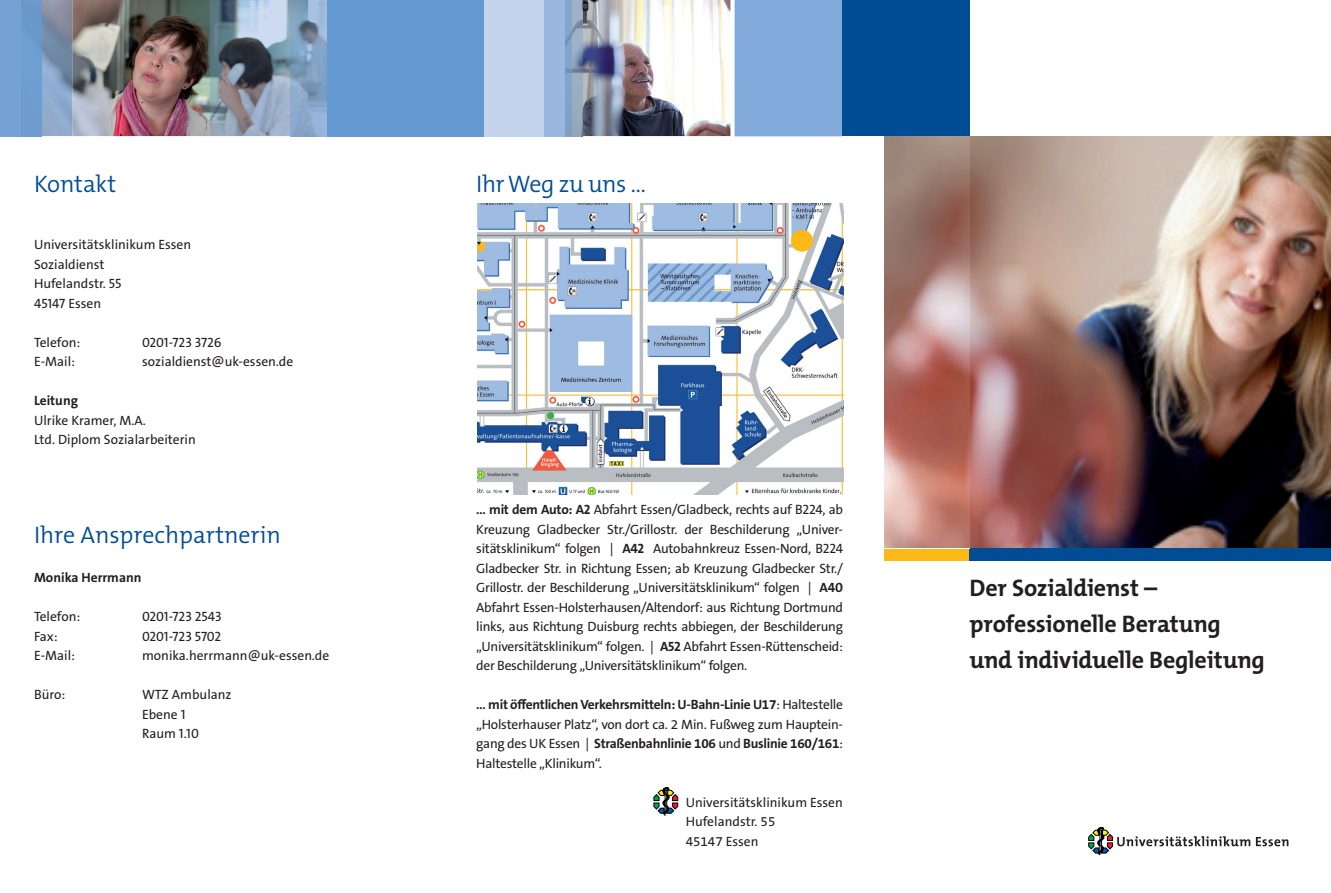
<style>
.page{position:relative;width:1331px;height:893px;background:#fff}
.page>*{position:absolute;margin:0;border:0;box-sizing:border-box;transform-origin:0 0}
.t1{font:700 24px/36px "The Mix Os F";letter-spacing:-.01em;color:#231f20}
.t2{font:300 24px "The Mix B4";color:#014d95}
.t3{font:300 24px "The Mix B4";letter-spacing:-.02em;color:#014d95}
.t4{font:13.5px/19.5px "The Sans LP5 Plain";color:#231f20}
.t5{font:13.5px/19.5px "The Sans B5 Plain";letter-spacing:-.02em;color:#231f20;text-align:justify}
.t6{font:13.5px/19.5px "The Sans B5 Plain";color:#231f20}
.t7{font:13.5px "The Sans LP7 Bld";color:#231f20}
.s1{font-family:"The Sans B7";font-weight:700}
.s2{font-family:"The Sans LP7 Bld"}
.s3{font-family:"The Sans LP5 Plain"}
</style>
<div class="page">
<div style="left:884px;top:549px;width:85px;height:12px;background:#fcb814"></div>
<div style="left:969px;top:549px;width:362px;height:12px;background:#014d95"></div>
<svg style="left:1088px;top:827px;width:162px;height:28px"></svg>
<svg style="left:1256px;top:837px;width:32px;height:9px"></svg>
<img style="left:884px;top:136px;width:447px;height:412px">
<svg style="left:654px;top:787px;width:24px;height:28px"></svg>
<img style="left:477px;top:203px;width:366px;height:291px">
<div style="left:791px;top:230px;width:22px;height:22px;background:#fcb814;border-radius:50%"></div>
<img style="left:72px;top:0;width:138px;height:136px">
<img style="left:583px;top:0;width:147px;height:136px">
<div style="left:842px;top:0;width:127px;height:136px;background:#014d95"></div>
<img style="left:42px;top:0;width:30px;height:136px">
<div style="left:735px;top:0;width:107px;height:136px;background:#81a9d9"></div>
<div style="left:0;top:0;width:22px;height:136px;background:#74a2d5"></div>
<div style="left:22px;top:0;width:20px;height:136px;background:#6e9ccf"></div>
<img style="left:210px;top:0;width:81px;height:136px">
<div style="left:484px;top:0;width:60px;height:136px;background:#c4d4ec"></div>
<img style="left:566px;top:0;width:17px;height:136px">
<div style="left:343px;top:0;width:141px;height:136px;background:#6599d1"></div>
<div style="left:544px;top:0;width:22px;height:136px;background:#99b7df"></div>
<img style="left:291px;top:0;width:36px;height:136px">
<div style="left:327px;top:0;width:16px;height:136px;background:#6599d1"></div>
<p class="t2" style="left:34px;top:172px;width:84px">Kontakt</p>
<p class="t4" style="left:34px;top:235px;width:159px">Universitätsklinikum Essen<br>Sozialdienst<br>Hufelandstr. 55<br>45147 Essen</p>
<p class="t4" style="left:34px;top:333px;width:48px">Telefon:</p>
<p class="t4" style="left:142px;top:333px;width:81px">0201-723 3726</p>
<p class="t4" style="left:34px;top:352px;width:43px">E-Mail:</p>
<p class="t4" style="left:142px;top:352px;width:153px">sozialdienst@uk-essen.de</p>
<p class="t4" style="left:34px;top:391px;width:163px"><span class="s1">Leitung<br></span>Ulrike Kramer, M.A.<br>Ltd. Diplom Sozialarbeiterin</p>
<p class="t2" style="left:34px;top:523px;width:248px">Ihre Ansprechpartnerin</p>
<p class="t7" style="left:34px;top:569px;width:109px">Monika Herrmann</p>
<p class="t4" style="left:34px;top:607px;width:48px">Telefon:</p>
<p class="t4" style="left:142px;top:607px;width:81px">0201-723 2543</p>
<p class="t4" style="left:34px;top:627px;width:25px">Fax:</p>
<p class="t4" style="left:142px;top:627px;width:81px">0201-723 5702</p>
<p class="t4" style="left:34px;top:646px;width:43px">E-Mail:</p>
<p class="t4" style="left:142px;top:646px;width:189px">monika.herrmann@uk-essen.de</p>
<p class="t4" style="left:34px;top:685px;width:33px">Büro:</p>
<p class="t4" style="left:142px;top:685px;width:91px">WTZ Ambulanz<br>Ebene 1<br>Raum 1.10</p>
<p class="t3" style="left:476px;top:172px;width:171px">Ihr Weg zu uns …</p>
<p class="t4" style="left:476px;top:500px;width:368px;text-align:justify"><span class="s2">… mit dem Auto: A2</span> Abfahrt Essen/Gladbeck, rechts auf B224, ab Kreuzung Gladbecker Str./Grillostr. der Beschilderung „Univer&shy;sitätsklinikum“ folgen | <span class="s2">A42</span> Autobahnkreuz Essen-Nord, B224<br>Gladbecker Str. in Richtung Essen; ab Kreuzung Gladbecker Str./ Grillostr. der Beschilderung „Universitätsklinikum“ folgen | <span class="s2">A40<br></span>Abfahrt Essen-Holsterhausen/Altendorf: aus Richtung Dortmund links, aus Richtung Duisburg rechts abbiegen, der Beschilderung „Universitätsklinikum“ folgen. | <span class="s2">A52</span> Abfahrt Essen-Rüttenscheid: der Beschilderung „Universitätsklinikum“ folgen.</p>
<p class="t5" style="left:476px;top:695px;width:368px"><span class="s2">… mit ö entlichen Verkehrsmitteln:</span> <span class="s1">U-Bahn-Linie U17</span>: Haltestelle „Holsterhauser Platz“, von dort ca. 2 Min. Fußweg zum Hauptein&shy;gang des UK Essen | <span class="s1">Straßenbahnlinie 106</span> <span class="s3">und</span> <span class="s1">Buslinie 160/161</span>:<br>Haltestelle „Klinikum“.</p>
<p class="t6" style="left:686px;top:793px;width:159px">Universitätsklinikum Essen<br>Hufelandstr. 55<br>45147 Essen</p>
<p class="t1" style="left:969px;top:570px;width:297px">Der Sozialdienst – professionelle Beratung und individuelle Begleitung</p>
</div>
